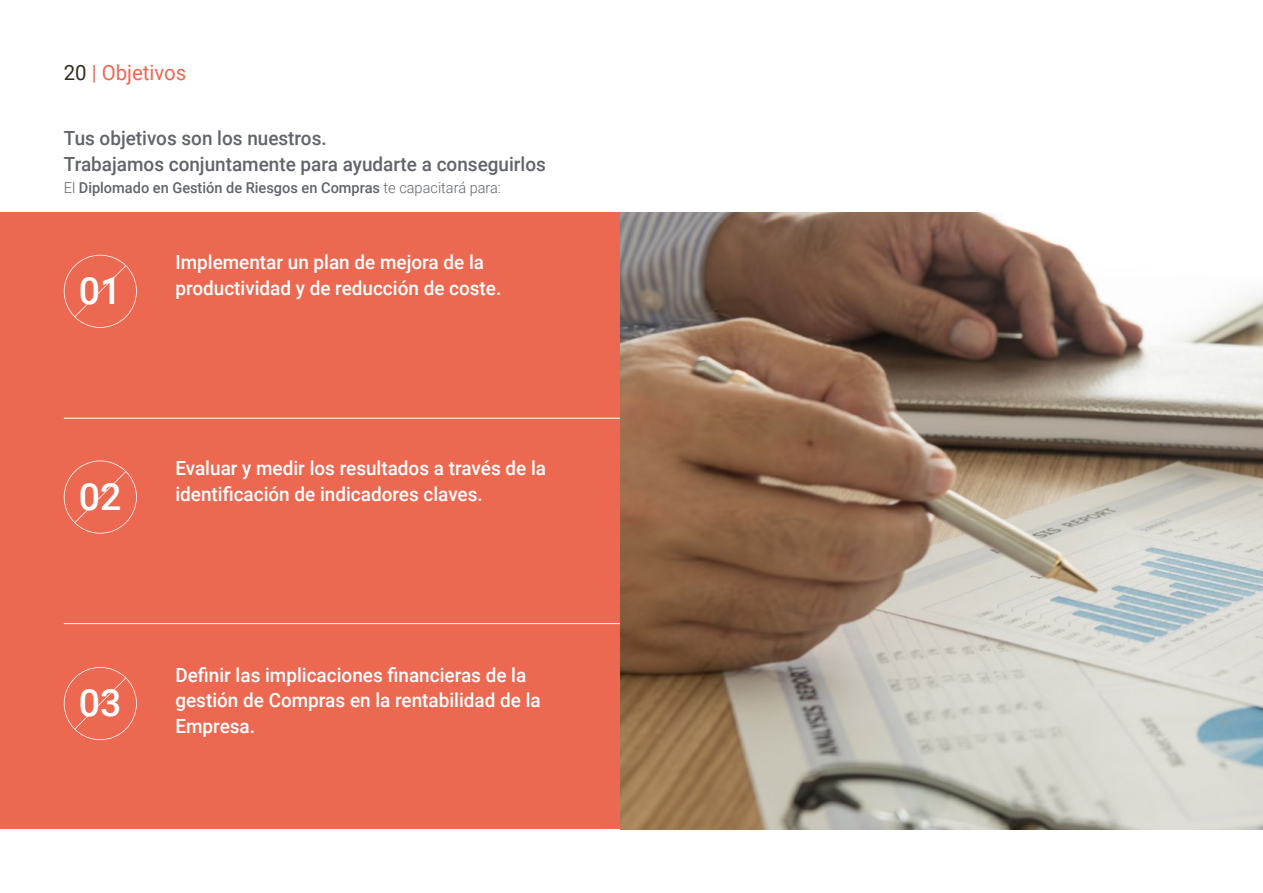
<style>
.page{position:relative;width:1263px;height:893px;background:#fff}
.page>*{position:absolute;margin:0;border:0;box-sizing:border-box;transform-origin:0 0}
.t1{font:500 37.5px "Roboto";color:#fff}
.t2{font:21px "Roboto";color:#ed6851}
.t3{font:500 19.5px/25.5px "Roboto";color:#fff}
.t4{font:500 19.5px/25.5px "Roboto";color:#61646a}
.t5{font:500 15px "Roboto";color:#61646a}
.s1{color:#312e20}
.s2{font-weight:300}
</style>
<div class="page">
<div style="left:0;top:213px;width:621px;height:616px;background:#ed6851"></div>
<svg style="left:64px;top:255px;width:73px;height:73px"></svg>
<svg style="left:64px;top:667px;width:73px;height:73px"></svg>
<svg style="left:64px;top:461px;width:73px;height:73px"></svg>
<hr style="left:64px;top:418px;width:1199px;height:1px;background:#fff">
<hr style="left:64px;top:623px;width:1199px;height:1px;background:#fff">
<img style="left:621px;top:213px;width:642px;height:616px">
<p class="t2" style="left:64px;top:57px;width:124px"><span class="s1">20</span> | Objetivos</p>
<p class="t4" style="left:64px;top:125px;width:484px">Tus objetivos son los nuestros.<br>Trabajamos conjuntamente para ayudarte a conseguirlos</p>
<p class="t5" style="left:64px;top:177px;width:439px"><span class="s2">El</span> Diplomado en Gestión de Riesgos en Compras <span class="s2">te capacitará para:</span></p>
<p class="t3" style="left:175px;top:249px;width:310px">Implementar un plan de mejora de la</p>
<h1 class="t1" style="left:79px;top:264px;width:44px">01</h1>
<p class="t3" style="left:175px;top:274px;width:327px">productividad y de reducción de coste.</p>
<p class="t3" style="left:175px;top:455px;width:372px">Evaluar y medir los resultados a través de la</p>
<h1 class="t1" style="left:79px;top:470px;width:44px">02</h1>
<p class="t3" style="left:175px;top:480px;width:309px">identificación de indicadores claves.</p>
<h1 class="t1" style="left:79px;top:677px;width:44px">03</h1>
<p class="t3" style="left:175px;top:661px;width:367px">Definir las implicaciones financieras de la gestión de Compras en la rentabilidad de la<br>Empresa.</p>
</div>
